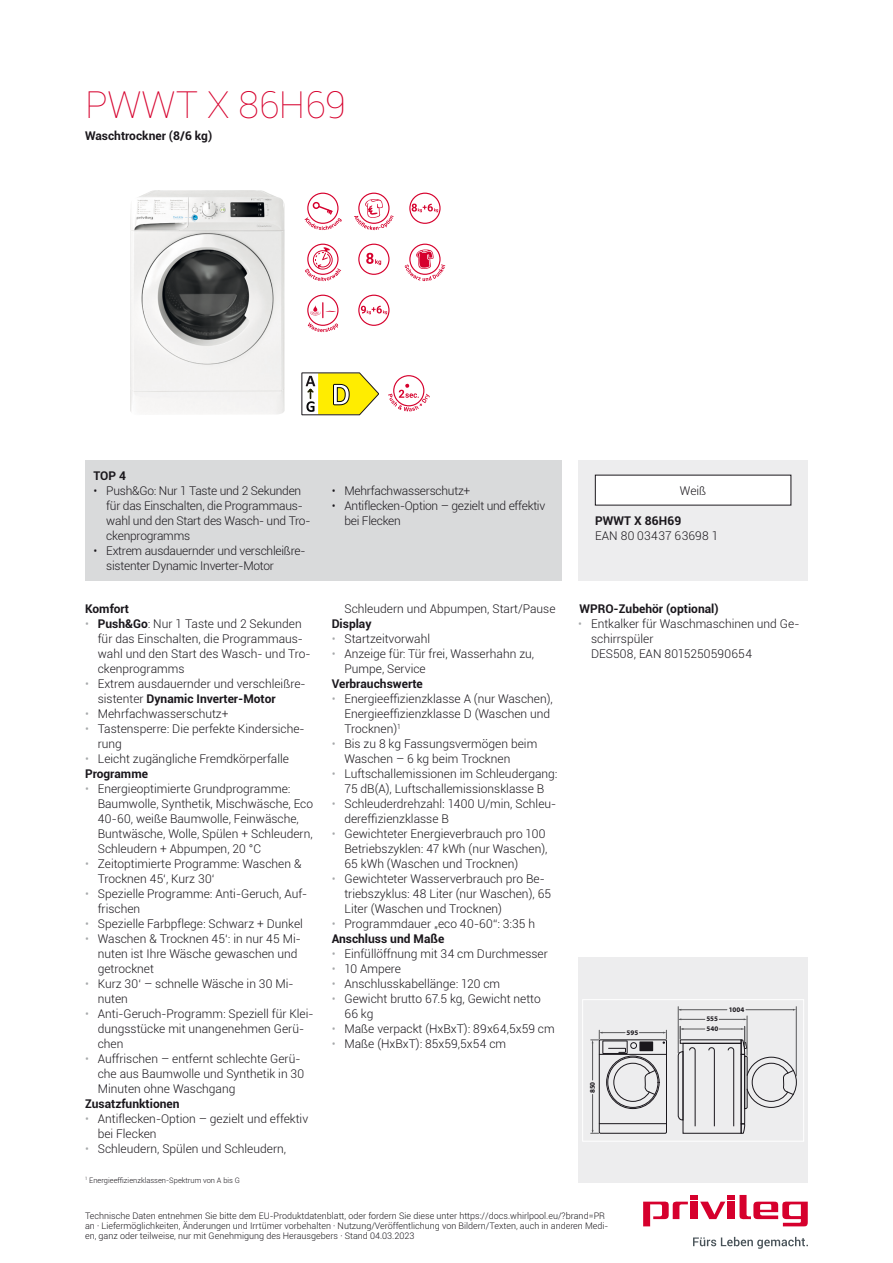
<style>
.page{position:relative;width:893px;height:1263px;background:#fff}
.page>*{position:absolute;margin:0;border:0;box-sizing:border-box;transform-origin:0 0}
.t1{font:100 37.5px "Roboto";color:#d6002d}
.t2{font:300 12px/15px "Roboto";color:#1a171c}
.t3{font:300 12px/15px "Roboto";letter-spacing:-.02em;color:#1a171c}
.t4{font:700 12px "Roboto";color:#1a171c}
.t5{font:300 12px "Roboto";letter-spacing:.02em;color:#1a171c}
.t6{font:300 9px/9.8px "Roboto";color:#1a171c}
.t7{font:300 7.5px "Roboto";color:#1a171c}
.t8{font:700 7.05px/9.9px "Myriad Pro";color:#1a171c}
.s1{color:#a7a9ab}
.s2{font-weight:700}
</style>
<div class="page">
<svg style="left:643px;top:1195px;width:165px;height:31px"></svg>
<div style="left:728px;top:1201px;width:7px;height:18px;background:#d6002d"></div>
<div style="left:691px;top:1201px;width:7px;height:18px;background:#d6002d"></div>
<svg style="left:693px;top:1237px;width:115px;height:12px"></svg>
<img style="left:130px;top:190px;width:155px;height:224px">
<svg style="left:304px;top:192px;width:38px;height:38px"></svg>
<svg style="left:305px;top:243px;width:37px;height:39px"></svg>
<svg style="left:307px;top:294px;width:32px;height:39px"></svg>
<svg style="left:354px;top:192px;width:40px;height:39px"></svg>
<svg style="left:358px;top:243px;width:32px;height:32px"></svg>
<svg style="left:358px;top:294px;width:32px;height:32px"></svg>
<svg style="left:409px;top:192px;width:32px;height:32px"></svg>
<svg style="left:404px;top:243px;width:42px;height:39px"></svg>
<svg style="left:302px;top:373px;width:77px;height:42px"></svg>
<svg style="left:388px;top:375px;width:42px;height:37px"></svg>
<div style="left:85px;top:460px;width:476px;height:120px;background:#d9dadb"></div>
<div style="left:578px;top:460px;width:230px;height:120px;background:#ededee"></div>
<div style="left:595px;top:475px;width:196px;height:30px;background:#fff"></div>
<div style="left:578px;top:958px;width:230px;height:225px;background:#ededee"></div>
<div style="left:599px;top:1040px;width:68px;height:93px;border:1px solid #1a171c"></div>
<hr style="left:599px;top:1123px;width:67px;height:1px;background:#1a171c">
<hr style="left:599px;top:1054px;width:67px;height:1px;background:#1a171c">
<div style="left:603px;top:1041px;width:24px;height:12px;border:1px solid #1a171c"></div>
<div style="left:608px;top:1057px;width:50px;height:50px;border:1px solid #1a171c;border-radius:50%"></div>
<div style="left:607px;top:1056px;width:52px;height:52px;border:1px solid #1a171c;border-radius:50%"></div>
<svg style="left:613px;top:1063px;width:42px;height:39px"></svg>
<hr style="left:592px;top:1043px;width:1px;height:37px;background:#58585a">
<hr style="left:592px;top:1094px;width:1px;height:38px;background:#58585a">
<svg style="left:591px;top:1130px;width:8px;height:4px"></svg>
<svg style="left:591px;top:1030px;width:76px;height:22px"></svg>
<hr style="left:746px;top:1009px;width:47px;height:1px;background:#58585a">
<hr style="left:680px;top:1009px;width:47px;height:1px;background:#58585a">
<svg style="left:679px;top:1018px;width:26px;height:2px"></svg>
<svg style="left:719px;top:1018px;width:28px;height:2px"></svg>
<hr style="left:678px;top:1007px;width:1px;height:46px;background:#58585a">
<svg style="left:678px;top:1026px;width:119px;height:107px"></svg>
<hr style="left:747px;top:1016px;width:1px;height:39px;background:#58585a">
<hr style="left:796px;top:1007px;width:1px;height:69px;background:#58585a">
<h1 class="t1" style="left:85px;top:78px;width:262px">PWWT X 86H69</h1>
<p class="t4" style="left:85px;top:128px;width:129px">Waschtrockner (8/6 kg)</p>
<p class="t4" style="left:94px;top:467px;width:34px">TOP 4</p>
<p class="t3" style="left:106px;top:483px;width:206px;text-indent:-13px">• Push&amp;Go: Nur 1 Taste und 2 Sekunden für das Einschalten, die Programmaus&shy;wahl und den Start des Wasch- und Tro&shy;ckenprogramms</p>
<p class="t3" style="left:106px;top:543px;width:201px;text-indent:-13px">• Extrem ausdauernder und verschleißre&shy;sistenter Dynamic Inverter-Motor</p>
<p class="t4" style="left:85px;top:600px;width:46px">Komfort</p>
<p class="t2" style="left:98px;top:616px;width:214px;text-indent:-13px"><span class="s1">•</span> <span class="s2">Push&amp;Go</span>: Nur 1 Taste und 2 Sekunden für das Einschalten, die Programmaus&shy;wahl und den Start des Wasch- und Tro&shy;ckenprogramms</p>
<p class="t2" style="left:98px;top:676px;width:209px;text-indent:-13px"><span class="s1">•</span> Extrem ausdauernder und verschleißre&shy;sistenter <span class="s2">Dynamic Inverter-Motor</span></p>
<p class="t2" style="left:85px;top:706px;width:145px"><span class="s1">•</span> Mehrfachwasserschutz+</p>
<p class="t2" style="left:98px;top:721px;width:208px;text-indent:-13px"><span class="s1">•</span> Tastensperre: Die perfekte Kindersiche&shy;rung</p>
<p class="t2" style="left:85px;top:751px;width:205px"><span class="s1">•</span> Leicht zugängliche Fremdkörperfalle<br><span class="s2">Programme</span></p>
<p class="t2" style="left:98px;top:781px;width:217px;text-indent:-13px"><span class="s1">•</span> Energieoptimierte Grundprogramme:<br>Baumwolle, Synthetik, Mischwäsche, Eco 40-60, weiße Baumwolle, Feinwäsche, Buntwäsche, Wolle, Spülen + Schleudern, Schleudern + Abpumpen, 20 °C</p>
<p class="t2" style="left:98px;top:856px;width:205px;text-indent:-13px"><span class="s1">•</span> Zeitoptimierte Programme: Waschen &amp;<br>Trocknen 45‘, Kurz 30‘</p>
<p class="t2" style="left:98px;top:886px;width:211px;text-indent:-13px"><span class="s1">•</span> Spezielle Programme: Anti-Geruch, Auf&shy;frischen</p>
<p class="t2" style="left:85px;top:916px;width:219px"><span class="s1">•</span> Spezielle Farbpflege: Schwarz + Dunkel</p>
<p class="t2" style="left:98px;top:931px;width:204px;text-indent:-13px"><span class="s1">•</span> Waschen &amp; Trocknen 45‘: in nur 45 Mi&shy;nuten ist Ihre Wäsche gewaschen und getrocknet</p>
<p class="t2" style="left:98px;top:976px;width:197px;text-indent:-13px"><span class="s1">•</span> Kurz 30‘ – schnelle Wäsche in 30 Mi&shy;nuten</p>
<p class="t2" style="left:98px;top:1006px;width:217px;text-indent:-13px"><span class="s1">•</span> Anti-Geruch-Programm: Speziell für Klei&shy;dungsstücke mit unangenehmen Gerü&shy;chen</p>
<p class="t2" style="left:98px;top:1051px;width:208px;text-indent:-13px"><span class="s1">•</span> Auffrischen – entfernt schlechte Gerü&shy;che aus Baumwolle und Synthetik in 30<br>Minuten ohne Waschgang</p>
<p class="t4" style="left:85px;top:1095px;width:96px">Zusatzfunktionen</p>
<p class="t2" style="left:98px;top:1111px;width:212px;text-indent:-13px"><span class="s1">•</span> Antiflecken-Option – gezielt und effektiv bei Flecken</p>
<p class="t2" style="left:85px;top:1141px;width:203px"><span class="s1">•</span> Schleudern, Spülen und Schleudern,</p>
<p class="t7" style="left:85px;top:1175px;width:157px"><sup>1</sup> Energieeffizienzklassen-Spektrum von A bis G</p>
<p class="t3" style="left:332px;top:483px;width:140px">• Mehrfachwasserschutz+</p>
<p class="t3" style="left:344px;top:498px;width:202px;text-indent:-13px">• Antiflecken-Option – gezielt und effektiv bei Flecken</p>
<p class="t2" style="left:344px;top:601px;width:213px">Schleudern und Abpumpen, Start/Pause</p>
<p class="t4" style="left:332px;top:615px;width:41px">Display</p>
<p class="t2" style="left:332px;top:631px;width:100px"><span class="s1">•</span> Startzeitvorwahl</p>
<p class="t2" style="left:344px;top:646px;width:191px;text-indent:-13px"><span class="s1">•</span> Anzeige für: Tür frei, Wasserhahn zu,<br>Pumpe, Service</p>
<p class="t4" style="left:332px;top:675px;width:93px">Verbrauchswerte</p>
<p class="t2" style="left:344px;top:691px;width:210px;text-indent:-13px"><span class="s1">•</span> Energieeffizienzklasse A (nur Waschen),<br>Energieeffizienzklasse D (Waschen und<br>Trocknen)<sup>1</sup></p>
<p class="t2" style="left:344px;top:736px;width:194px;text-indent:-13px"><span class="s1">•</span> Bis zu 8 kg Fassungsvermögen beim<br>Waschen – 6 kg beim Trocknen</p>
<p class="t2" style="left:332px;top:766px;width:227px;text-align:center"><span class="s1">•</span> Luftschallemissionen im Schleudergang:<br>75 dB(A), Luftschallemissionsklasse B</p>
<p class="t2" style="left:344px;top:796px;width:213px;text-indent:-13px"><span class="s1">•</span> Schleuderdrehzahl: 1400 U/min, Schleu&shy;dereffizienzklasse B</p>
<p class="t2" style="left:344px;top:826px;width:205px;text-indent:-13px"><span class="s1">•</span> Gewichteter Energieverbrauch pro 100<br>Betriebszyklen: 47 kWh (nur Waschen),<br>65 kWh (Waschen und Trocknen)</p>
<p class="t2" style="left:344px;top:871px;width:208px;text-indent:-13px"><span class="s1">•</span> Gewichteter Wasserverbrauch pro Be&shy;triebszyklus: 48 Liter (nur Waschen), 65<br>Liter (Waschen und Trocknen)</p>
<p class="t2" style="left:332px;top:916px;width:205px"><span class="s1">•</span> Programmdauer „eco 40-60“: 3:35 h<br><span class="s2">Anschluss und Maße</span></p>
<p class="t2" style="left:332px;top:946px;width:218px"><span class="s1">•</span> Einfüllöffnung mit 34 cm Durchmesser</p>
<p class="t2" style="left:332px;top:961px;width:71px"><span class="s1">•</span> 10 Ampere</p>
<p class="t2" style="left:332px;top:976px;width:170px"><span class="s1">•</span> Anschlusskabellänge: 120 cm</p>
<p class="t2" style="left:344px;top:991px;width:198px;text-indent:-13px"><span class="s1">•</span> Gewicht brutto 67.5 kg, Gewicht netto<br>66 kg</p>
<p class="t2" style="left:332px;top:1021px;width:225px"><span class="s1">•</span> Maße verpackt (HxBxT): 89x64,5x59 cm</p>
<p class="t2" style="left:332px;top:1036px;width:176px"><span class="s1">•</span> Maße (HxBxT): 85x59,5x54 cm</p>
<p class="t2" style="left:680px;top:482px;width:28px">Weiß</p>
<p class="t4" style="left:595px;top:512px;width:87px">PWWT X 86H69</p>
<p class="t5" style="left:595px;top:527px;width:125px">EAN 80 03437 63698 1</p>
<p class="t4" style="left:579px;top:600px;width:141px">WPRO-Zubehör (optional)</p>
<p class="t2" style="left:591px;top:616px;width:210px;text-indent:-13px"><span class="s1">•</span> Entkalker für Waschmaschinen und Ge&shy;schirrspüler<br>DES508, EAN 8015250590654</p>
<p class="t8" style="left:587px;top:1093px;width:13px;rotate:-90deg">850</p>
<p class="t8" style="left:626px;top:1027px;width:13px">595</p>
<p class="t8" style="left:706px;top:1014px;width:13px">555<br>540</p>
<p class="t8" style="left:729px;top:1004px;width:17px">1004</p>
<p class="t6" style="left:85px;top:1211px;width:525px">Technische Daten entnehmen Sie bitte dem EU-Produktdatenblatt, oder fordern Sie diese unter https://docs.whirlpool.eu/?brand=PR an · Liefermöglichkeiten, Änderungen und Irrtümer vorbehalten · Nutzung/Veröffentlichung von Bildern/Texten, auch in anderen Medi&shy;en, ganz oder teilweise, nur mit Genehmigung des Herausgebers · Stand 04.03.2023</p>
</div>
